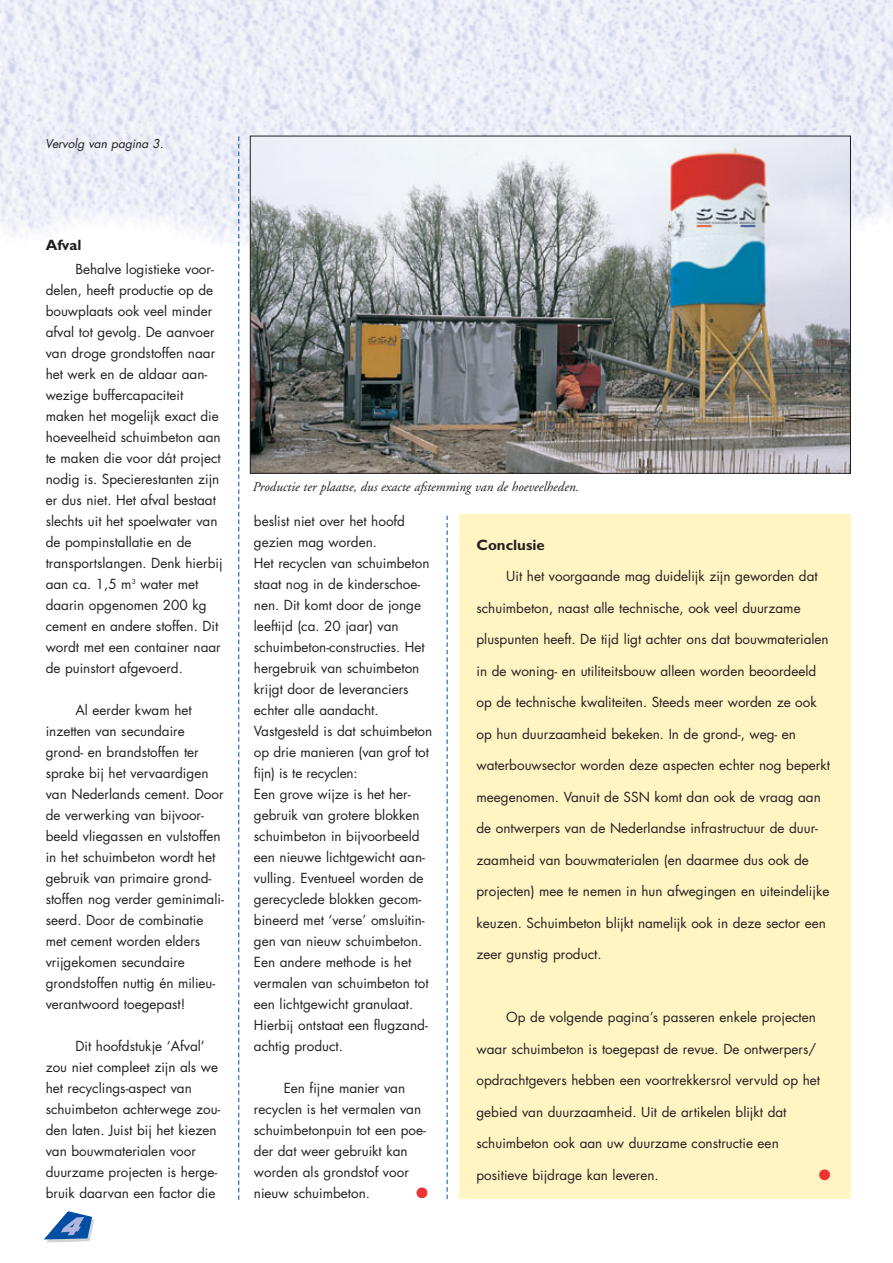
<style>
.page{position:relative;width:893px;height:1263px;background:#fff}
.page>*{position:absolute;margin:0;border:0;box-sizing:border-box;transform-origin:0 0}
.t1{font:700 15px "Gill Sans";color:#231f20}
.t2{font:15px "Zapf Dingbats";color:#ee3433}
.t3{font:13.5px/21px "Futura";color:#231f20}
.t4{font:italic 13.5px "Adobe Garamond";color:#231f20}
.t5{font:italic 12px "Futura";color:#231f20}
</style>
<div class="page">
<div style="left:459px;top:514px;width:391px;height:685px;background:#fff4c2"></div>
<img style="left:0;top:0;width:892px;height:263px">
<svg style="left:44px;top:1211px;width:50px;height:32px"></svg>
<img style="left:252px;top:138px;width:596px;height:334px">
<svg style="left:238px;top:136px;width:1px;height:1064px"></svg>
<svg style="left:447px;top:516px;width:1px;height:683px"></svg>
<p class="t5" style="left:45px;top:138px;width:120px">Vervolg van pagina 3.</p>
<p class="t1" style="left:46px;top:240px;width:37px">Afval</p>
<p class="t3" style="left:46px;top:260px;width:178px;text-indent:30px">Behalve logistieke voor&shy;delen, heeft productie op de bouwplaats ook veel minder afval tot gevolg. De aanvoer van droge grondstoffen naar het werk en de aldaar aan&shy;wezige buffercapaciteit maken het mogelijk exact die hoeveelheid schuimbeton aan te maken die voor dát project nodig is. Specierestanten zijn er dus niet. Het afval bestaat slechts uit het spoelwater van de pompinstallatie en de transportslangen. Denk hierbij aan ca. 1,5 m<sup>3</sup> water met daarin opgenomen 200 kg cement en andere stoffen. Dit wordt met een container naar de puinstort afgevoerd.</p>
<p class="t3" style="left:46px;top:701px;width:180px;text-indent:30px">Al eerder kwam het inzetten van secundaire grond- en brandstoffen ter sprake bij het vervaardigen van Nederlands cement. Door de verwerking van bijvoor&shy;beeld vliegassen en vulstoffen in het schuimbeton wordt het gebruik van primaire grond&shy;stoffen nog verder geminimali&shy;seerd. Door de combinatie met cement worden elders vrijgekomen secundaire grondstoffen nuttig én milieu&shy;verantwoord toegepast!</p>
<p class="t3" style="left:46px;top:1037px;width:176px;text-indent:30px">Dit hoofdstukje ‘Afval’ zou niet compleet zijn als we het recyclings-aspect van schuimbeton achterwege zou&shy;den laten. Juist bij het kiezen van bouwmaterialen voor duurzame projecten is herge&shy;bruik daarvan een factor die</p>
<p class="t4" style="left:252px;top:482px;width:328px">Productie ter plaatse, dus exacte afstemming van de hoeveelheden.</p>
<p class="t3" style="left:254px;top:512px;width:180px">beslist niet over het hoofd gezien mag worden.<br>Het recyclen van schuimbeton staat nog in de kinderschoe&shy;nen. Dit komt door de jonge leeftijd (ca. 20 jaar) van schuimbeton-constructies. Het hergebruik van schuimbeton krijgt door de leveranciers echter alle aandacht.<br>Vastgesteld is dat schuimbeton op drie manieren (van grof tot fijn) is te recyclen:<br>Een grove wijze is het her&shy;gebruik van grotere blokken schuimbeton in bijvoorbeeld een nieuwe lichtgewicht aan&shy;vulling. Eventueel worden de gerecyclede blokken gecom&shy;bineerd met ‘verse’ omsluitin&shy;gen van nieuw schuimbeton.<br>Een andere methode is het vermalen van schuimbeton tot een lichtgewicht granulaat.<br>Hierbij ontstaat een flugzand&shy;achtig product.</p>
<p class="t3" style="left:254px;top:1079px;width:173px;text-indent:30px">Een fijne manier van recyclen is het vermalen van schuimbetonpuin tot een poe&shy;der dat weer gebruikt kan worden als grondstof voor nieuw schuimbeton.</p>
<p class="t2" style="left:416px;top:1186px;width:13px">●</p>
<p class="t1" style="left:476px;top:539px;width:70px">Conclusie</p>
<p class="t3" style="left:506px;top:567px;width:313px">Uit het voorgaande mag duidelijk zijn geworden dat</p>
<p class="t3" style="left:476px;top:598px;width:326px">schuimbeton, naast alle technische, ook veel duurzame</p>
<p class="t3" style="left:476px;top:630px;width:354px">pluspunten heeft. De tijd ligt achter ons dat bouwmaterialen</p>
<p class="t3" style="left:476px;top:661px;width:341px">in de woning- en utiliteitsbouw alleen worden beoordeeld</p>
<p class="t3" style="left:476px;top:693px;width:342px">op de technische kwaliteiten. Steeds meer worden ze ook</p>
<p class="t3" style="left:476px;top:724px;width:321px">op hun duurzaamheid bekeken. In de grond-, weg- en</p>
<p class="t3" style="left:476px;top:756px;width:355px">waterbouwsector worden deze aspecten echter nog beperkt</p>
<p class="t3" style="left:476px;top:787px;width:346px">meegenomen. Vanuit de SSN komt dan ook de vraag aan</p>
<p class="t3" style="left:476px;top:819px;width:343px">de ontwerpers van de Nederlandse infrastructuur de duur-</p>
<p class="t3" style="left:476px;top:850px;width:334px">zaamheid van bouwmaterialen (en daarmee dus ook de</p>
<p class="t3" style="left:476px;top:882px;width:354px">projecten) mee te nemen in hun afwegingen en uiteindelijke</p>
<p class="t3" style="left:476px;top:913px;width:351px">keuzen. Schuimbeton blijkt namelijk ook in deze sector een</p>
<p class="t3" style="left:476px;top:945px;width:126px">zeer gunstig product.</p>
<p class="t3" style="left:506px;top:1008px;width:311px">Op de volgende pagina’s passeren enkele projecten</p>
<p class="t3" style="left:476px;top:1039px;width:341px">waar schuimbeton is toegepast de revue. De ontwerpers/</p>
<p class="t3" style="left:476px;top:1071px;width:345px">opdrachtgevers hebben een voortrekkersrol vervuld op het</p>
<p class="t3" style="left:476px;top:1102px;width:311px">gebied van duurzaamheid. Uit de artikelen blijkt dat</p>
<p class="t3" style="left:476px;top:1134px;width:304px">schuimbeton ook aan uw duurzame constructie een</p>
<p class="t3" style="left:476px;top:1165px;width:184px">positieve bijdrage kan leveren.</p>
<p class="t2" style="left:819px;top:1167px;width:13px">●</p>
</div>
